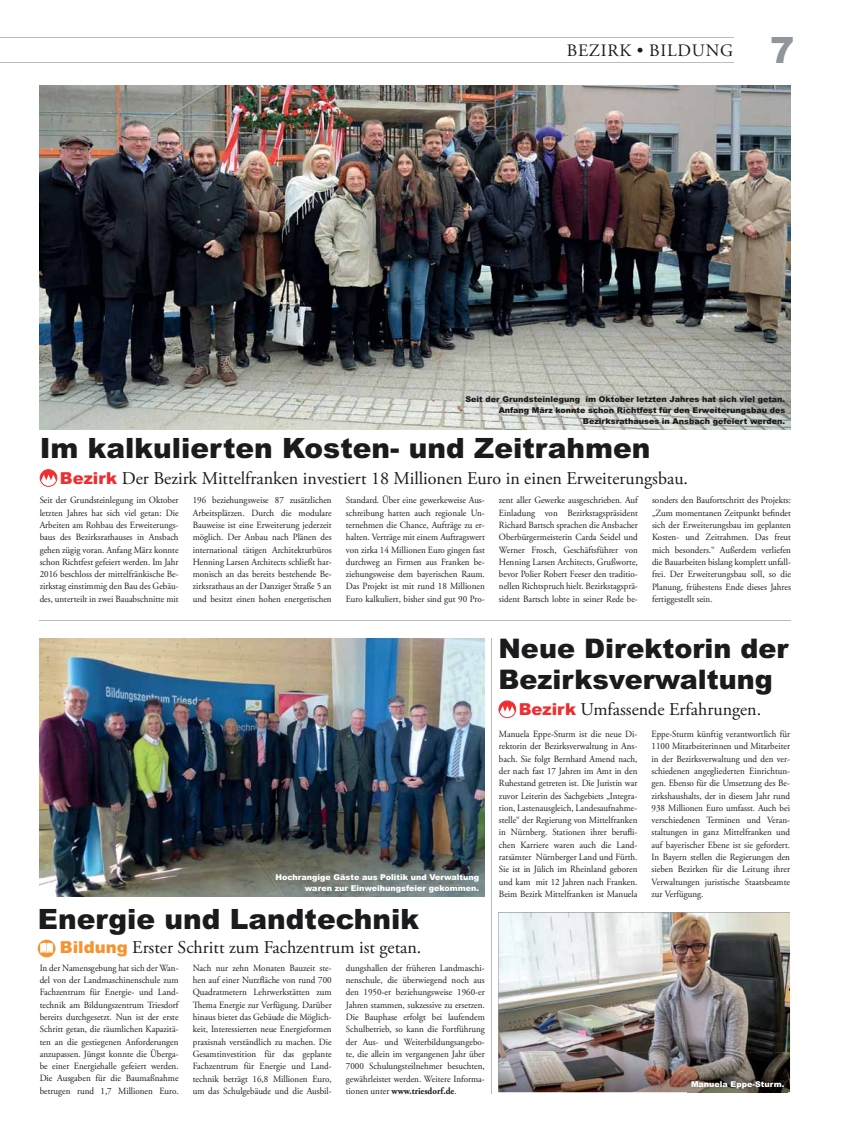
<style>
.page{position:relative;width:842px;height:1134px;background:#fff}
.page>*{position:absolute;margin:0;border:0;box-sizing:border-box;transform-origin:0 0}
.t1{font:900 28px "Arial";color:#1b1a1d}
.t2{font:900 27px/31px "Arial";color:#1b1a1d}
.t3{font:18px "Adobe Garamond Pro";color:#1b1a1d}
.t4{font:17.4px "Adobe Garamond Pro";letter-spacing:.045em;color:#1b1a1d}
.t5{font:9.5px/12.3px "Adobe Garamond Pro";color:#1b1a1d;text-align:justify;scale:.95 1}
.t6{font:900 8px/11px "Arial";color:#1b1a1d;text-align:right}
.t7{font:900 8px/11px "Arial";color:#fff;text-align:right}
.s1{font-family:"Arial";font-weight:900;font-size:36.3px;color:#91969a}
.s2{font-family:"Arial";font-weight:900;font-size:16.5px;color:#ee2e31}
.s3{font-family:"Arial";font-weight:900;font-size:16.5px;color:#f6932d}
.s4{font-weight:700}
</style>
<div class="page">
<hr style="left:0;top:37px;width:733px;height:1px;background:#bbbebf">
<hr style="left:0;top:62px;width:733px;height:1px;background:#bbbebf">
<img style="left:40px;top:85px;width:751px;height:344px">
<svg style="left:40px;top:469px;width:17px;height:18px"></svg>
<div style="left:41px;top:470px;width:15px;height:16px;background:#fff;border-radius:50%"></div>
<svg style="left:40px;top:470px;width:17px;height:11px"></svg>
<img style="left:40px;top:639px;width:445px;height:258px">
<img style="left:498px;top:913px;width:292px;height:139px">
<svg style="left:498px;top:700px;width:18px;height:18px"></svg>
<div style="left:499px;top:701px;width:16px;height:16px;background:#fff;border-radius:50%"></div>
<svg style="left:499px;top:701px;width:17px;height:11px"></svg>
<hr style="left:39px;top:620px;width:752px;height:1px;background:#b4b9bb">
<hr style="left:491px;top:639px;width:1px;height:455px;background:#b4b9bb">
<svg style="left:38px;top:940px;width:18px;height:17px"></svg>
<svg style="left:40px;top:943px;width:13px;height:10px"></svg>
<img style="left:498px;top:1052px;width:292px;height:40px">
<img style="left:687px;top:1077px;width:101px;height:15px">
<h3 class="t4" style="left:567px;top:42px;width:229px">BEZIRK • BILDUNG <span class="s1">7</span></h3>
<p class="t6" style="left:465px;top:394px;width:321px">Seit der Grundsteinlegung im Oktober letzten Jahres hat sich viel getan.<br>Anfang März konnte schon Richtfest für den Erweiterungsbau des<br>Bezirksrathauses in Ansbach gefeiert werden.</p>
<h1 class="t1" style="left:40px;top:438px;width:612px">Im kalkulierten Kosten- und Zeitrahmen</h1>
<h3 class="t3" style="left:60px;top:470px;width:630px"><span class="s2">Bezirk</span> Der Bezirk Mittelfranken investiert 18 Millionen Euro in einen Erweiterungsbau.</h3>
<p class="t5" style="left:40px;top:494px;width:148px">Seit der Grundsteinlegung im Oktober letzten Jahres hat sich viel getan: Die Arbeiten am Rohbau des Erweiterungs&shy;baus des Bezirksrathauses in Ansbach gehen zügig voran. Anfang März konnte schon Richtfest gefeiert werden. Im Jahr 2016 beschloss der mittelfränkische Be&shy;zirkstag einstimmig den Bau des Gebäu&shy;des, unterteilt in zwei Bauabschnitte mit</p>
<p class="t5" style="left:193px;top:495px;width:148px">196 beziehungsweise 87 zusätzlichen Arbeitsplätzen. Durch die modulare Bauweise ist eine Erweiterung jederzeit möglich. Der Anbau nach Plänen des international tätigen Architekturbüros Henning Larsen Architects schließt har&shy;monisch an das bereits bestehende Be&shy;zirksrathaus an der Danziger Straße 5 an und besitzt einen hohen energetischen</p>
<p class="t5" style="left:346px;top:495px;width:148px">Standard. Über eine gewerkeweise Aus&shy;schreibung hatten auch regionale Un&shy;ternehmen die Chance, Aufträge zu er&shy;halten. Verträge mit einem Auftragswert von zirka 14 Millionen Euro gingen fast durchweg an Firmen aus Franken be&shy;ziehungsweise dem bayerischen Raum.<br>Das Projekt ist mit rund 18 Millionen Euro kalkuliert, bisher sind gut 90 Pro-</p>
<p class="t5" style="left:499px;top:495px;width:148px">zent aller Gewerke ausgeschrieben. Auf Einladung von Bezirkstagspräsident Richard Bartsch sprachen die Ansbacher Oberbürgermeisterin Carda Seidel und Werner Frosch, Geschäftsführer von Henning Larsen Architects, Grußworte, bevor Polier Robert Feeser den traditio&shy;nellen Richtspruch hielt. Bezirkstagsprä&shy;sident Bartsch lobte in seiner Rede be-</p>
<p class="t5" style="left:652px;top:495px;width:148px">sonders den Baufortschritt des Projekts: „Zum momentanen Zeitpunkt befindet sich der Erweiterungsbau im geplanten Kosten- und Zeitrahmen. Das freut mich besonders.“ Außerdem verliefen die Bauarbeiten bislang komplett unfall&shy;frei. Der Erweiterungsbau soll, so die Planung, frühestens Ende dieses Jahres fertiggestellt sein.</p>
<p class="t7" style="left:275px;top:873px;width:205px">Hochrangige Gäste aus Politik und Verwaltung waren zur Einweihungsfeier gekommen.</p>
<h1 class="t1" style="left:38px;top:909px;width:383px">Energie und Landtechnik</h1>
<h3 class="t3" style="left:60px;top:939px;width:363px"><span class="s3">Bildung</span> Erster Schritt zum Fachzentrum ist getan.</h3>
<p class="t5" style="left:40px;top:962px;width:148px">In der Namensgebung hat sich der Wan&shy;del von der Landmaschinenschule zum Fachzentrum für Energie- und Land&shy;technik am Bildungszentrum Triesdorf bereits durchgesetzt. Nun ist der erste Schritt getan, die räumlichen Kapazitä&shy;ten an die gestiegenen Anforderungen anzupassen. Jüngst konnte die Überga&shy;be einer Energiehalle gefeiert werden.<br>Die Ausgaben für die Baumaßnahme betrugen rund 1,7 Millionen Euro.</p>
<p class="t5" style="left:193px;top:962px;width:148px">Nach nur zehn Monaten Bauzeit ste&shy;hen auf einer Nutzfläche von rund 700<br>Quadratmetern Lehrwerkstätten zum Thema Energie zur Verfügung. Darüber hinaus bietet das Gebäude die Möglich&shy;keit, Interessierten neue Energieformen praxisnah verständlich zu machen. Die Gesamtinvestition für das geplante Fachzentrum für Energie und Land&shy;technik beträgt 16,8 Millionen Euro, um das Schulgebäude und die Ausbil-</p>
<p class="t5" style="left:346px;top:962px;width:148px">dungshallen der früheren Landmaschi&shy;nenschule, die überwiegend noch aus den 1950-er beziehungsweise 1960-er Jahren stammen, sukzessive zu ersetzen.<br>Die Bauphase erfolgt bei laufendem Schulbetrieb, so kann die Fortführung der Aus- und Weiterbildungsangebo&shy;te, die allein im vergangenen Jahr über 7000 Schulungsteilnehmer besuchten, gewährleistet werden. Weitere Informa&shy;tionen unter <span class="s4">www.triesdorf.de</span>.</p>
<h2 class="t2" style="left:498px;top:635px;width:291px">Neue Direktorin der<br>Bezirksverwaltung</h2>
<h3 class="t3" style="left:519px;top:701px;width:244px"><span class="s2">Bezirk</span> Umfassende Erfahrungen.</h3>
<p class="t5" style="left:499px;top:728px;width:147px">Manuela Eppe-Sturm ist die neue Di&shy;rektorin der Bezirksverwaltung in Ans&shy;bach. Sie folgt Bernhard Amend nach, der nach fast 17 Jahren im Amt in den Ruhestand getreten ist. Die Juristin war zuvor Leiterin des Sachgebiets „Integra&shy;tion, Lastenausgleich, Landesaufnahme&shy;stelle“ der Regierung von Mittelfranken in Nürnberg. Stationen ihrer berufli&shy;chen Karriere waren auch die Land&shy;ratsämter Nürnberger Land und Fürth.<br>Sie ist in Jülich im Rheinland geboren und kam mit 12 Jahren nach Franken.<br>Beim Bezirk Mittelfranken ist Manuela</p>
<p class="t5" style="left:652px;top:728px;width:147px">Eppe-Sturm künftig verantwortlich für 1100 Mitarbeiterinnen und Mitarbeiter in der Bezirksverwaltung und den ver&shy;schiedenen angegliederten Einrichtun&shy;gen. Ebenso für die Umsetzung des Be&shy;zirkshaushalts, der in diesem Jahr rund 938 Millionen Euro umfasst. Auch bei verschiedenen Terminen und Veran&shy;staltungen in ganz Mittelfranken und auf bayerischer Ebene ist sie gefordert.<br>In Bayern stellen die Regierungen den sieben Bezirken für die Leitung ihrer Verwaltungen juristische Staatsbeamte zur Verfügung.</p>
<p class="t7" style="left:691px;top:1079px;width:95px">Manuela Eppe-Sturm.</p>
</div>
